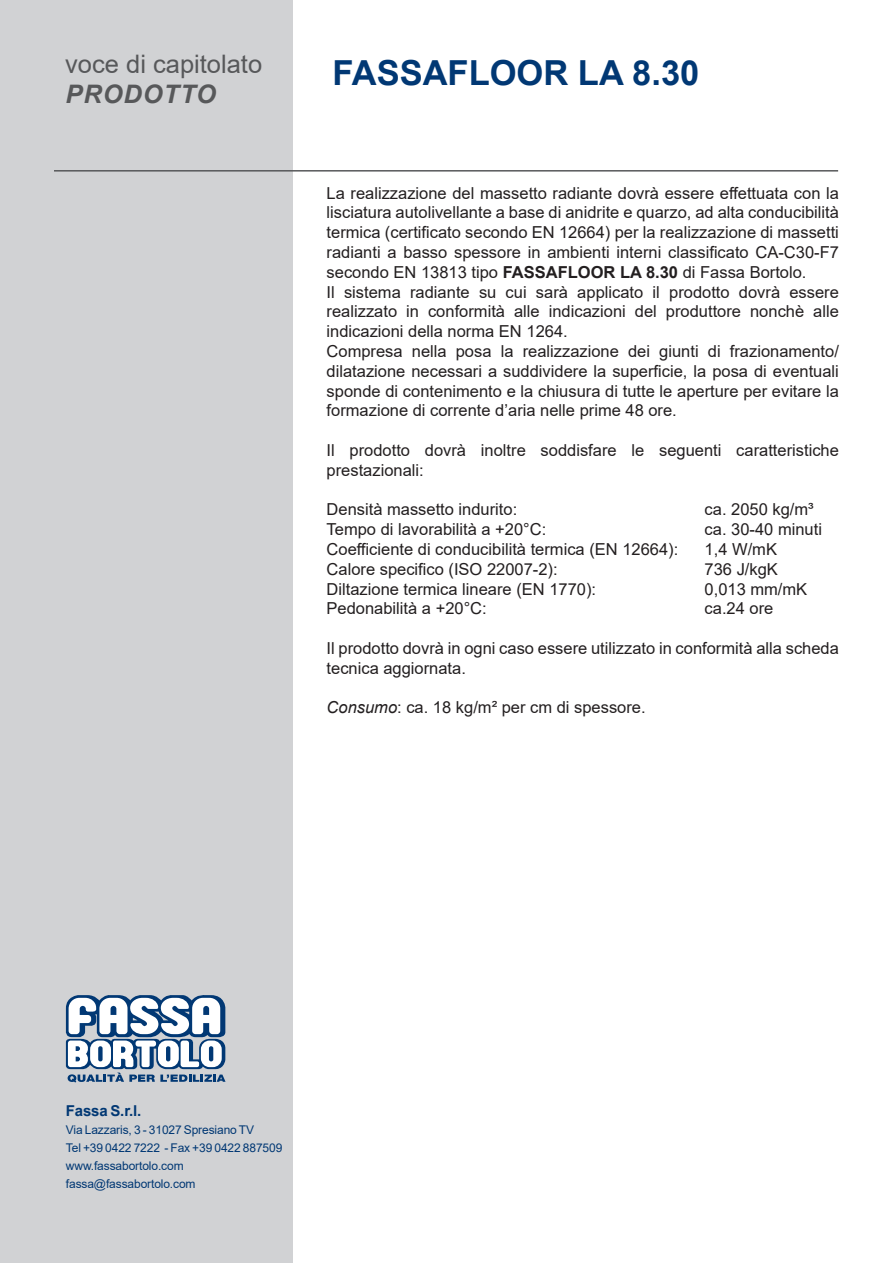
<style>
.page{position:relative;width:893px;height:1263px;background:#fff}
.page>*{position:absolute;margin:0;border:0;box-sizing:border-box;transform-origin:0 0}
.t1{font:700 34.5px "Arial";color:#013874}
.t2{font:25.5px "Arial";color:#57585a}
.t3{font:italic 700 25.5px "Arial";letter-spacing:.035em;color:#57585a}
.t4{font:16.5px/19.8px "Arial";color:#231f20;text-align:justify}
.t5{font:700 15px "Arial";letter-spacing:-.01em;color:#013874}
.t6{font:12px/18px "Arial";letter-spacing:-.01em;color:#013874}
.s1{font-weight:700}
.s2{font-style:italic}
</style>
<div class="page">
<div style="left:0;top:0;width:293px;height:1263px;background:#d1d2d4"></div>
<svg style="left:66px;top:995px;width:160px;height:87px;background:#9eb1c6"></svg>
<hr style="left:54px;top:170px;width:784px;height:2px;background:#57585a">
<h2 class="t2" style="left:65px;top:46px;width:199px">voce di capitolato</h2>
<h2 class="t3" style="left:66px;top:77px;width:152px">PRODOTTO</h2>
<p class="t1" style="left:333px;top:49px;width:368px">FASSAFLOOR LA 8.30</p>
<p class="t4" style="left:327px;top:183px;width:514px">La realizzazione del massetto radiante dovrà essere effettuata con la lisciatura autolivellante a base di anidrite e quarzo, ad alta conducibilità termica (certificato secondo EN 12664) per la realizzazione di massetti radianti a basso spessore in ambienti interni classificato CA-C30-F7 secondo EN 13813 tipo <span class="s1">FASSAFLOOR LA 8.30</span> di Fassa Bortolo.</p>
<p class="t4" style="left:327px;top:282px;width:514px">Il sistema radiante su cui sarà applicato il prodotto dovrà essere realizzato in conformità alle indicazioni del produttore nonchè alle indicazioni della norma EN 1264.</p>
<p class="t4" style="left:327px;top:341px;width:514px">Compresa nella posa la realizzazione dei giunti di frazionamento/ dilatazione necessari a suddividere la superficie, la posa di eventuali sponde di contenimento e la chiusura di tutte le aperture per evitare la formazione di corrente d’aria nelle prime 48 ore.</p>
<p class="t4" style="left:327px;top:440px;width:514px">Il prodotto dovrà inoltre soddisfare le seguenti caratteristiche prestazionali:</p>
<p class="t4" style="left:327px;top:500px;width:192px">Densità massetto indurito:</p>
<p class="t4" style="left:705px;top:500px;width:111px">ca. 2050 kg/m³</p>
<p class="t4" style="left:327px;top:519px;width:221px">Tempo di lavorabilità a +20°C:</p>
<p class="t4" style="left:705px;top:519px;width:119px">ca. 30-40 minuti</p>
<p class="t4" style="left:327px;top:539px;width:353px">Coefficiente di conducibilità termica (EN 12664):</p>
<p class="t4" style="left:705px;top:539px;width:74px">1,4 W/mK</p>
<p class="t4" style="left:327px;top:559px;width:233px">Calore specifico (ISO 22007-2):</p>
<p class="t4" style="left:705px;top:559px;width:75px">736 J/kgK</p>
<p class="t4" style="left:327px;top:579px;width:271px">Diltazione termica lineare (EN 1770):</p>
<p class="t4" style="left:705px;top:579px;width:104px">0,013 mm/mK</p>
<p class="t4" style="left:327px;top:599px;width:162px">Pedonabilità a +20°C:</p>
<p class="t4" style="left:705px;top:599px;width:70px">ca.24 ore</p>
<p class="t4" style="left:327px;top:638px;width:514px">Il prodotto dovrà in ogni caso essere utilizzato in conformità alla scheda tecnica aggiornata.</p>
<p class="t4" style="left:327px;top:698px;width:321px"><span class="s2">Consumo</span>: ca. 18 kg/m² per cm di spessore.</p>
<p class="t5" style="left:66px;top:1100px;width:77px">Fassa S.r.l.</p>
<p class="t6" style="left:66px;top:1121px;width:218px">Via Lazzaris, 3 - 31027 Spresiano TV<br>Tel +39 0422 7222 - Fax +39 0422 887509 www.fassabortolo.com fassa@fassabortolo.com</p>
</div>
